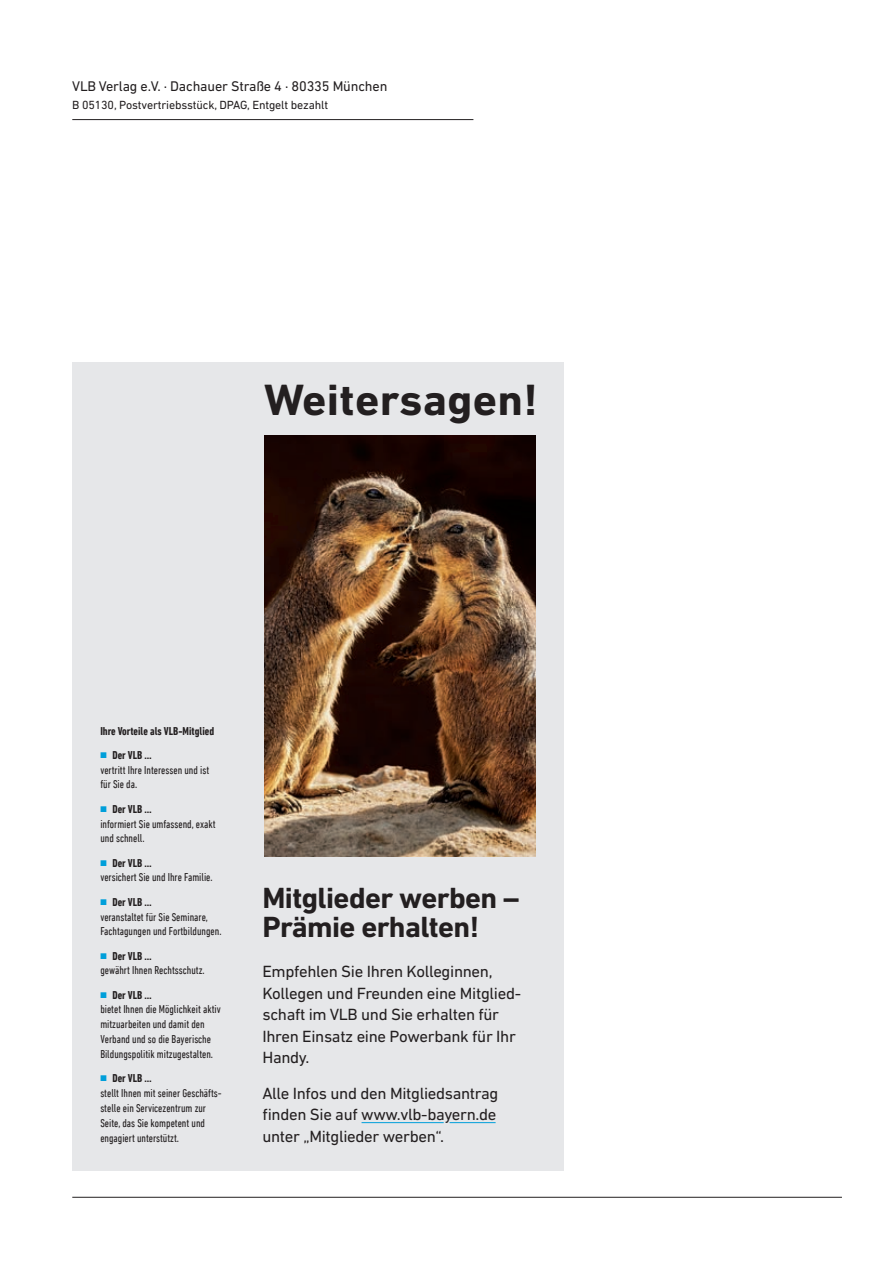
<style>
.page{position:relative;width:893px;height:1263px;background:#fff}
.page>*{position:absolute;margin:0;border:0;box-sizing:border-box;transform-origin:0 0}
.t1{font:700 44.55px "DIN Next LT Pro";letter-spacing:.005em;color:#231f20;scale:1.04 1}
.t2{font:700 29.7px/29.7px "DIN Next LT Pro";letter-spacing:-.02em;color:#231f20}
.t3{font:16.5px/21.5px "DIN Next LT Pro";letter-spacing:-.02em;color:#231f20}
.t4{font:14.25px "DIN Next LT Pro";letter-spacing:-.01em;color:#231f20}
.t5{font:12px "DIN Next LT Pro";letter-spacing:-.01em;color:#231f20}
.t6{font:condensed 11.55px/14.9px "DIN Next LT Pro";color:#231f20}
.t7{font:700 condensed 11.55px "DIN Next LT Pro";color:#231f20}
.s1{color:#009fda}
.s2{font-weight:700}
</style>
<div class="page">
<hr style="left:72px;top:1197px;width:770px;height:1px;background:#231f20">
<hr style="left:72px;top:119px;width:401px;height:1px;background:#231f20">
<div style="left:72px;top:362px;width:491px;height:809px;background:#e6e7e9"></div>
<img style="left:264px;top:435px;width:271px;height:421px">
<hr style="left:362px;top:1122px;width:82px;height:1px;background:#009fda">
<hr style="left:449px;top:1122px;width:47px;height:1px;background:#009fda">
<p class="t4" style="left:72px;top:78px;width:317px">VLB Verlag e.V. · Dachauer Straße 4 · 80335 München</p>
<p class="t5" style="left:72px;top:98px;width:257px">B 05130, Postvertriebsstück, DPAG, Entgelt bezahlt</p>
<p class="t1" style="left:264px;top:374px;width:265px">Weitersagen!</p>
<p class="t7" style="left:100px;top:724px;width:115px">Ihre Vorteile als VLB-Mitglied</p>
<p class="t6" style="left:100px;top:747px;width:110px"><span class="s1">■</span> <span class="s2">Der VLB …<br></span>vertritt Ihre Interessen und ist für Sie da.</p>
<p class="t6" style="left:100px;top:801px;width:117px"><span class="s1">■</span> <span class="s2">Der VLB …<br></span>informiert Sie umfassend, exakt und schnell.</p>
<p class="t6" style="left:100px;top:855px;width:114px"><span class="s1">■</span> <span class="s2">Der VLB …<br></span>versichert Sie und Ihre Familie.</p>
<p class="t6" style="left:100px;top:894px;width:123px"><span class="s1">■</span> <span class="s2">Der VLB …<br></span>veranstaltet für Sie Seminare,<br>Fachtagungen und Fortbildungen.</p>
<p class="t6" style="left:100px;top:948px;width:106px"><span class="s1">■</span> <span class="s2">Der VLB …<br></span>gewährt Ihnen Rechtsschutz.</p>
<p class="t6" style="left:100px;top:987px;width:122px"><span class="s1">■</span> <span class="s2">Der VLB …<br></span>bietet Ihnen die Möglichkeit aktiv mitzuarbeiten und damit den<br>Verband und so die Bayerische<br>Bildungspolitik mitzugestalten.</p>
<p class="t6" style="left:100px;top:1071px;width:123px"><span class="s1">■</span> <span class="s2">Der VLB …<br></span>stellt Ihnen mit seiner Geschäfts&shy;stelle ein Servicezentrum zur<br>Seite, das Sie kompetent und engagiert unterstützt.</p>
<p class="t2" style="left:262px;top:882px;width:258px">Mitglieder werben –<br>Prämie erhalten!</p>
<p class="t3" style="left:262px;top:961px;width:260px">Empfehlen Sie Ihren Kolleginnen,<br>Kollegen und Freunden eine Mitglied&shy;schaft im VLB und Sie erhalten für<br>Ihren Einsatz eine Powerbank für Ihr<br>Handy.</p>
<p class="t3" style="left:262px;top:1082px;width:237px;text-align:justify">Alle Infos und den Mitgliedsantrag finden Sie auf www.vlb-bayern.de unter „Mitglieder werben“.</p>
</div>
